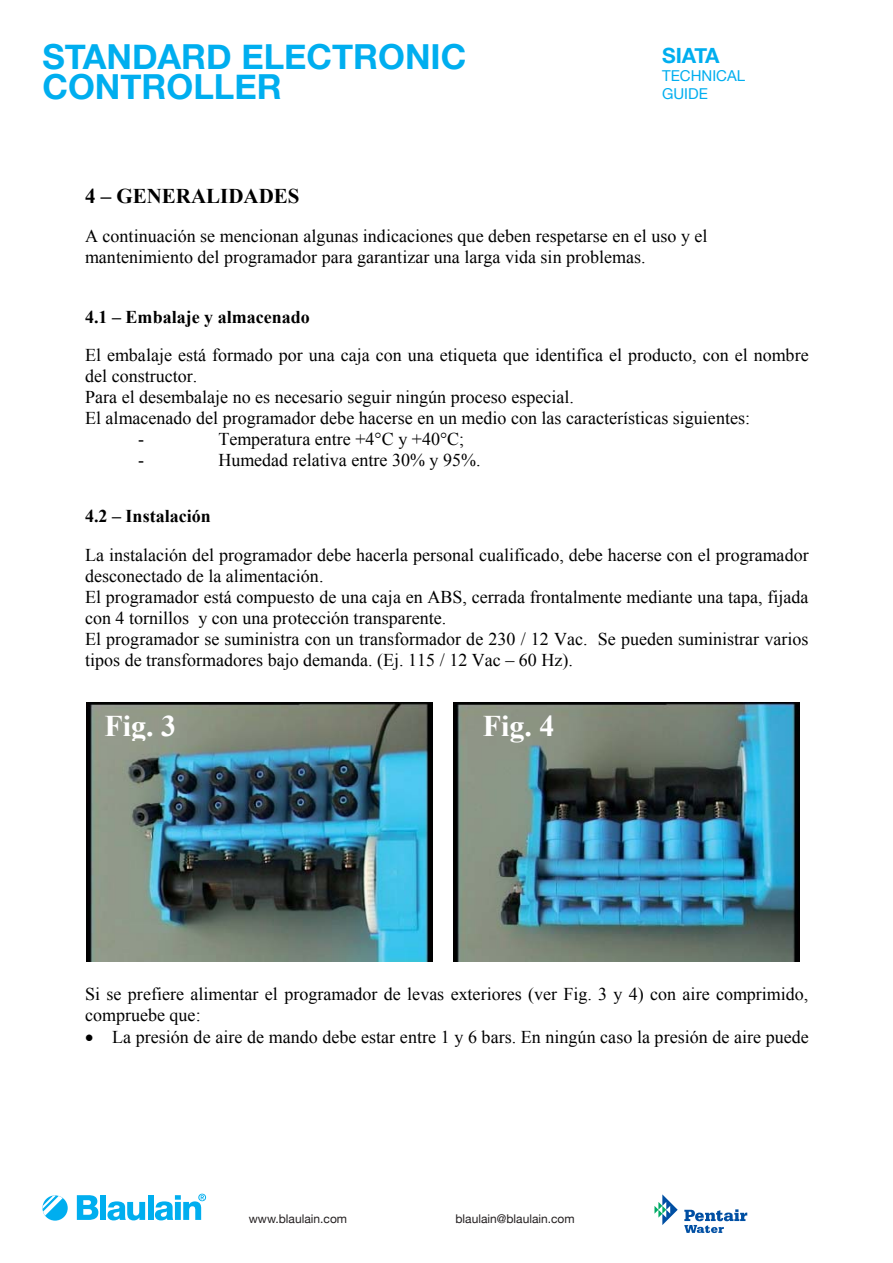
<style>
.page{position:relative;width:893px;height:1263px;background:#fff}
.page>*{position:absolute;margin:0;border:0;box-sizing:border-box;transform-origin:0 0}
.t1{font:700 34.5px/30px "Helvetica Neue";color:#00aeef}
.t2{font:700 30px "Times New Roman";color:#fff}
.t3{font:700 21px "Times New Roman";color:#000}
.t4{font:700 21px "Helvetica Neue";letter-spacing:-.045em;color:#00aeef}
.t5{font:18px/21px "Times New Roman";color:#000}
.t6{font:700 18px "Times New Roman";color:#000}
.t7{font:15px/18px "Helvetica Neue";color:#00aeef}
.t8{font:12px "Helvetica Neue";color:#231f20}
</style>
<div class="page">
<svg style="left:77px;top:1195px;width:21px;height:25px"></svg>
<div style="left:100px;top:1195px;width:6px;height:25px;background:#00aeef"></div>
<svg style="left:107px;top:1201px;width:38px;height:19px"></svg>
<div style="left:147px;top:1195px;width:6px;height:25px;background:#00aeef"></div>
<svg style="left:155px;top:1194px;width:51px;height:26px"></svg>
<svg style="left:42px;top:1195px;width:25px;height:26px"></svg>
<svg style="left:684px;top:1209px;width:63px;height:24px"></svg>
<svg style="left:654px;top:1194px;width:23px;height:31px"></svg>
<img style="left:86px;top:703px;width:346px;height:259px">
<img style="left:454px;top:703px;width:345px;height:259px">
<h1 class="t1" style="left:43px;top:41px;width:425px">STANDARD ELECTRONIC<br>CONTROLLER</h1>
<p class="t4" style="left:662px;top:43px;width:59px">SIATA</p>
<p class="t7" style="left:662px;top:66px;width:85px">TECHNICAL<br>GUIDE</p>
<p class="t3" style="left:85px;top:184px;width:216px">4 – GENERALIDADES</p>
<p class="t5" style="left:85px;top:225px;width:624px">A continuación se mencionan algunas indicaciones que deben respetarse en el uso y el mantenimiento del programador para garantizar una larga vida sin problemas.</p>
<p class="t6" style="left:85px;top:307px;width:226px">4.1 – Embalaje y almacenado</p>
<p class="t5" style="left:85px;top:345px;width:725px">El embalaje está formado por una caja con una etiqueta que identifica el producto, con el nombre</p>
<p class="t5" style="left:85px;top:365px;width:114px">del constructor.</p>
<p class="t5" style="left:85px;top:386px;width:490px">Para el desembalaje no es necesario seguir ningún proceso especial.</p>
<p class="t5" style="left:85px;top:407px;width:666px">El almacenado del programador debe hacerse en un medio con las características siguientes:</p>
<p class="t5" style="left:138px;top:428px;width:7px">-</p>
<p class="t5" style="left:218px;top:428px;width:247px">Temperatura entre +4°C y +40°C;</p>
<p class="t5" style="left:138px;top:449px;width:7px">-</p>
<p class="t5" style="left:218px;top:449px;width:264px">Humedad relativa entre 30% y 95%.</p>
<p class="t6" style="left:85px;top:506px;width:127px">4.2 – Instalación</p>
<p class="t5" style="left:85px;top:544px;width:725px">La instalación del programador debe hacerla personal cualificado, debe hacerse con el programador desconectado de la alimentación.<br>El programador está compuesto de una caja en ABS, cerrada frontalmente mediante una tapa, fijada con 4 tornillos y con una protección transparente.<br>El programador se suministra con un transformador de 230 / 12 Vac. Se pueden suministrar varios tipos de transformadores bajo demanda. (Ej. 115 / 12 Vac – 60 Hz).</p>
<h2 class="t2" style="left:105px;top:709px;width:73px">Fig. 3</h2>
<h2 class="t2" style="left:483px;top:709px;width:73px">Fig. 4</h2>
<p class="t5" style="left:85px;top:983px;width:724px">Si se prefiere alimentar el programador de levas exteriores (ver Fig. 3 y 4) con aire comprimido, compruebe que:</p>
<p class="t5" style="left:112px;top:1026px;width:698px">La presión de aire de mando debe estar entre 1 y 6 bars. En ningún caso la presión de aire puede</p>
<p class="t8" style="left:249px;top:1211px;width:100px">www.blaulain.com</p>
<p class="t8" style="left:455px;top:1211px;width:121px">blaulain@blaulain.com</p>
</div>
